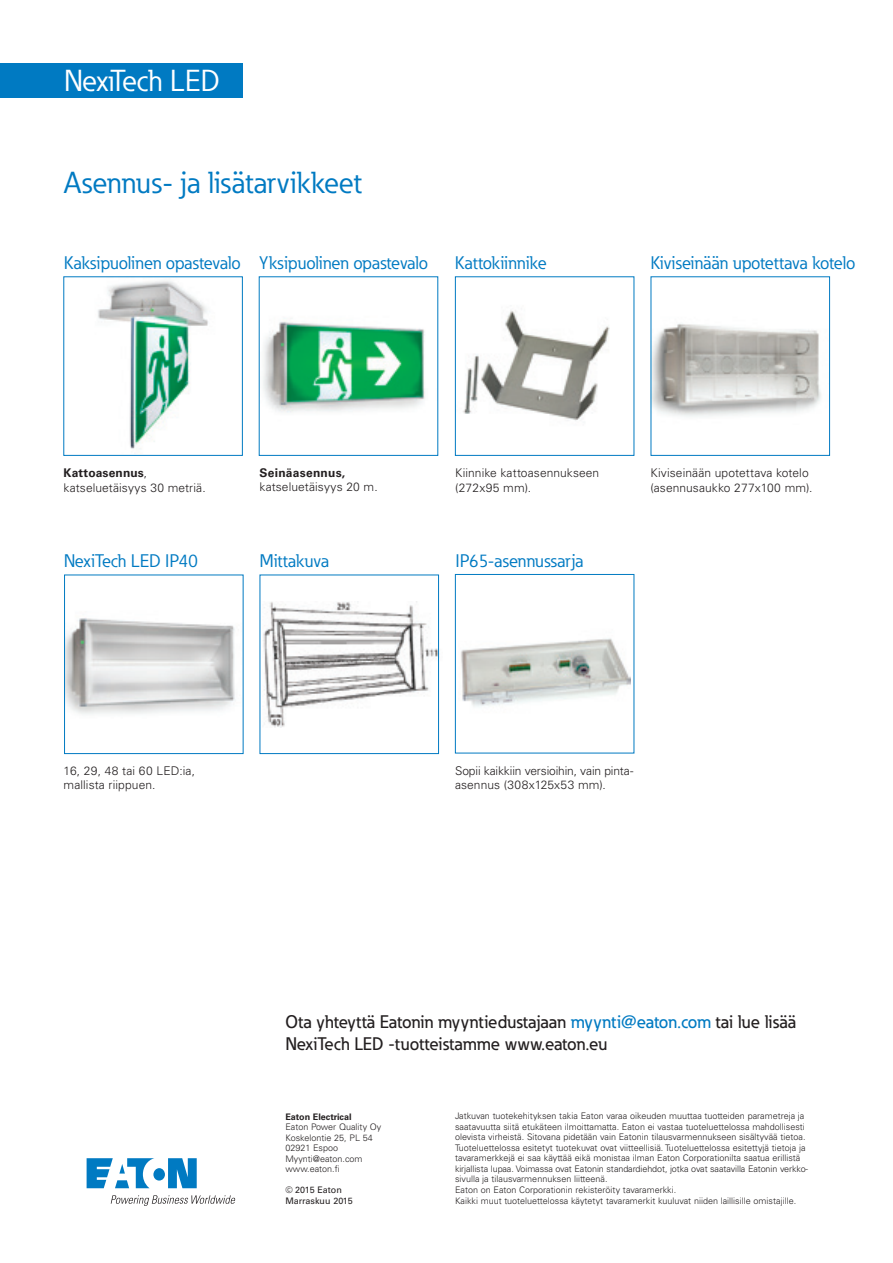
<style>
.page{position:relative;width:893px;height:1263px;background:#fff}
.page>*{position:absolute;margin:0;border:0;box-sizing:border-box;transform-origin:0 0}
.t1{font:30px "Eaton";color:#007ac2}
.t2{font:30px "Eaton";letter-spacing:-.03em;color:#fff}
.t3{font:18px "Eaton";color:#007ac2}
.t4{font:500 18px/21.6px "Eaton";color:#231f20}
.t5{font:18px "Eaton";letter-spacing:-.02em;color:#007ac2}
.t6{font:300 12px/14.4px "Univers LT";letter-spacing:.005em;color:#231f20}
.t7{font:700 12px "Univers LT";letter-spacing:.02em;color:#231f20}
.t8{font:300 9px/10.5px "Univers LT";color:#231f20}
.t9{font:9px/10.5px "Univers LT";color:#231f20}
.t10{font:700 9px "Univers LT";color:#231f20}
.s1{font-weight:700}
.s2{color:#007ac2}
</style>
<div class="page">
<img style="left:460px;top:638px;width:170px;height:69px">
<div style="left:455px;top:574px;width:179px;height:179px;border:1px solid #007ac2"></div>
<img style="left:263px;top:601px;width:177px;height:127px">
<svg style="left:87px;top:1158px;width:110px;height:30px"></svg>
<svg style="left:111px;top:1195px;width:125px;height:11px"></svg>
<div style="left:0;top:64px;width:242px;height:34px;background:#007ac2"></div>
<img style="left:98px;top:281px;width:110px;height:168px">
<div style="left:63px;top:276px;width:180px;height:180px;border:1px solid #007ac2"></div>
<img style="left:263px;top:318px;width:162px;height:95px">
<div style="left:260px;top:575px;width:179px;height:179px;border:1px solid #007ac2"></div>
<img style="left:66px;top:618px;width:169px;height:96px">
<div style="left:64px;top:575px;width:179px;height:179px;border:1px solid #007ac2"></div>
<img style="left:463px;top:310px;width:147px;height:111px">
<div style="left:455px;top:276px;width:179px;height:180px;border:1px solid #007ac2"></div>
<img style="left:653px;top:323px;width:168px;height:94px">
<div style="left:651px;top:276px;width:179px;height:180px;border:1px solid #007ac2"></div>
<h1 class="t2" style="left:64px;top:62px;width:158px">NexıTech LED</h1>
<h1 class="t1" style="left:64px;top:164px;width:299px">Asennus- ja lisätarvikkeet</h1>
<h2 class="t3" style="left:64px;top:251px;width:179px">Kaksipuolinen opastevalo</h2>
<h2 class="t3" style="left:259px;top:251px;width:171px">Yksipuolinen opastevalo</h2>
<h2 class="t3" style="left:455px;top:251px;width:93px">Kattokiinnike</h2>
<h2 class="t3" style="left:651px;top:251px;width:206px">Kiviseinään upotettava kotelo</h2>
<h3 class="t6" style="left:64px;top:466px;width:144px"><span class="s1">Kattoasennus</span>, katseluetäisyys 30 metriä.</h3>
<h3 class="t7" style="left:260px;top:465px;width:87px">Seinäasennus,</h3>
<h3 class="t6" style="left:260px;top:480px;width:120px">katseluetäisyys 20 m.</h3>
<h2 class="t5" style="left:64px;top:549px;width:136px">NexiTech LED IP40</h2>
<h2 class="t3" style="left:260px;top:549px;width:71px">Mittakuva</h2>
<h3 class="t6" style="left:455px;top:466px;width:146px">Kiinnike kattoasennukseen (272x95 mm).</h3>
<h3 class="t6" style="left:650px;top:466px;width:164px">Kiviseinään upotettava kotelo (asennusaukko 277x100 mm).</h3>
<h2 class="t3" style="left:455px;top:549px;width:130px">IP65-asennussarja</h2>
<h3 class="t6" style="left:64px;top:763px;width:133px">16, 29, 48 tai 60 LED:ia, mallista riippuen.</h3>
<h3 class="t6" style="left:455px;top:763px;width:180px">Sopii kaikkiin versioihin, vain pinta&shy;asennus (308x125x53 mm).</h3>
<h2 class="t4" style="left:285px;top:1011px;width:512px">Ota yhteyttä Eatonin myyntiedustajaan <span class="s2">myynti@eaton.com</span> tai lue lisää<br>NexiTech LED -tuotteistamme www.eaton.eu</h2>
<p class="t10" style="left:285px;top:1111px;width:68px">Eaton Electrical</p>
<p class="t8" style="left:285px;top:1122px;width:98px">Eaton Power Quality Oy<br>Koskelontie 25, PL 54<br>02921 Espoo<br>Myynti@eaton.com www.eaton.fi</p>
<p class="t9" style="left:285px;top:1185px;width:69px">© 2015 Eaton<br>Marraskuu 2015</p>
<p class="t8" style="left:455px;top:1111px;width:355px">Jatkuvan tuotekehityksen takia Eaton varaa oikeuden muuttaa tuotteiden parametreja ja saatavuutta siitä etukäteen ilmoittamatta. Eaton ei vastaa tuoteluettelossa mahdollisesti olevista virheistä. Sitovana pidetään vain Eatonin tilausvarmennukseen sisältyvää tietoa.<br>Tuoteluettelossa esitetyt tuotekuvat ovat viitteellisiä. Tuoteluettelossa esitettyjä tietoja ja tavaramerkkejä ei saa käyttää eikä monistaa ilman Eaton Corporationilta saatua erillistä kirjallista lupaa. Voimassa ovat Eatonin standardiehdot, jotka ovat saatavilla Eatonin verkko&shy;sivulla ja tilausvarmennuksen liitteenä.<br>Eaton on Eaton Corporationin rekisteröity tavaramerkki.<br>Kaikki muut tuoteluettelossa käytetyt tavaramerkit kuuluvat niiden laillisille omistajille.</p>
</div>
